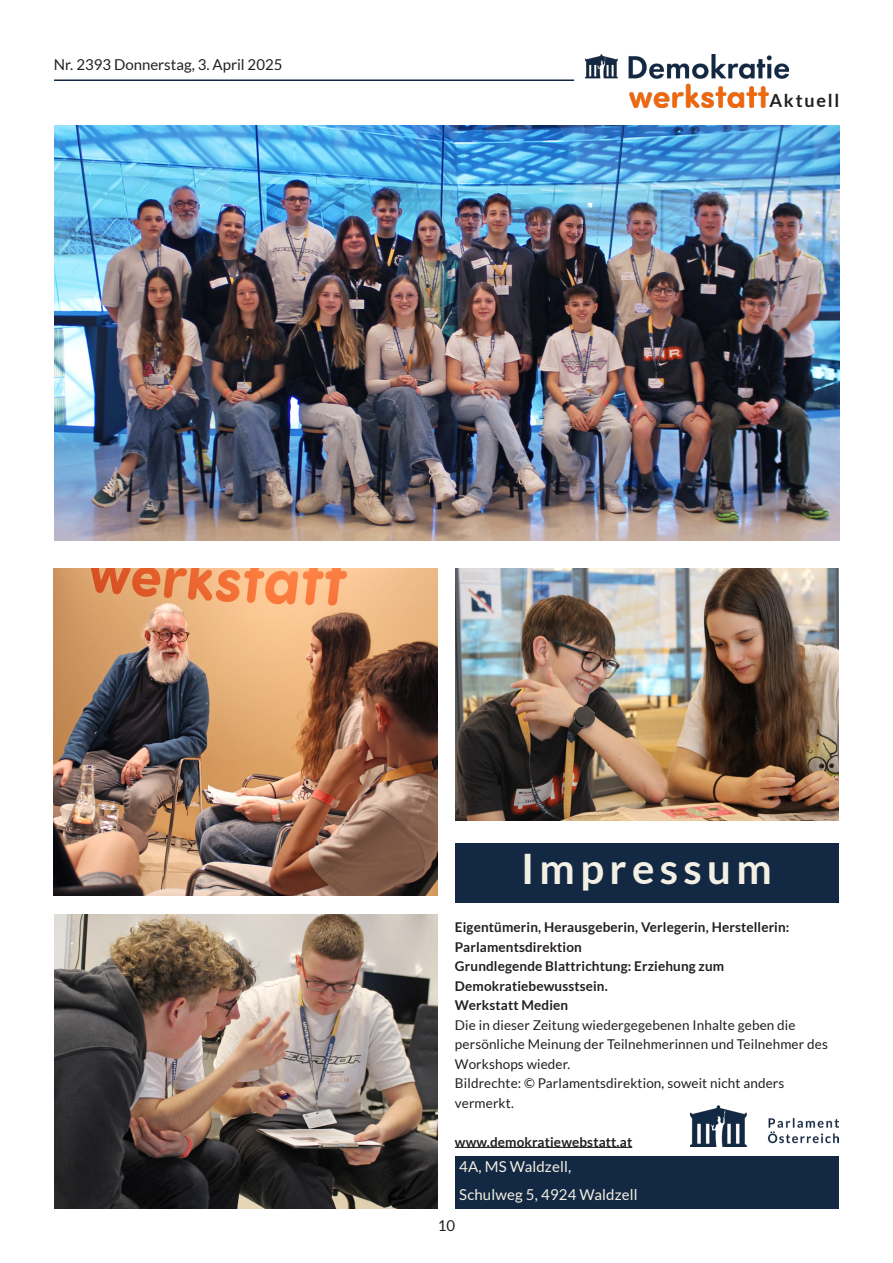
<style>
.page{position:relative;width:893px;height:1263px;background:#fff}
.page>*{position:absolute;margin:0;border:0;box-sizing:border-box;transform-origin:0 0}
.t1{font:700 42px "Lato";letter-spacing:.13em;color:#f3efe3}
.t2{font:700 18px "Lato";letter-spacing:.1em;color:#231f20}
.t3{font:15px "Lato";letter-spacing:.01em;color:#f3efe3}
.t4{font:15px "Lato";color:#231f20}
.t5{font:13.5px/19.5px "Lato";letter-spacing:.01em;color:#231f20}
.t6{font:700 13.5px/19.5px "Lato";letter-spacing:.01em;color:#231f20}
</style>
<div class="page">
<hr style="left:54px;top:79px;width:520px;height:2px;background:#132843">
<img style="left:586px;top:54px;width:203px;height:53px">
<img style="left:54px;top:126px;width:785px;height:414px">
<img style="left:54px;top:568px;width:383px;height:327px">
<img style="left:54px;top:914px;width:384px;height:295px">
<img style="left:455px;top:568px;width:384px;height:253px">
<hr style="left:455px;top:1147px;width:177px;height:1px;background:#231f20">
<div style="left:455px;top:843px;width:383px;height:59px;background:#132843"></div>
<div style="left:455px;top:1156px;width:384px;height:53px;background:#132843"></div>
<img style="left:691px;top:1105px;width:148px;height:41px">
<p class="t4" style="left:54px;top:56px;width:230px">Nr. 2393 Donnerstag, 3. April 2025</p>
<h2 class="t2" style="left:769px;top:90px;width:72px">Aktuell</h2>
<p class="t1" style="left:521px;top:845px;width:252px">Impressum</p>
<p class="t6" style="left:455px;top:917px;width:336px">Eigentümerin, Herausgeberin, Verlegerin, Herstellerin:<br>Parlamentsdirektion</p>
<p class="t6" style="left:455px;top:956px;width:271px">Grundlegende Blattrichtung: Erziehung zum<br>Demokratiebewusstsein.</p>
<p class="t6" style="left:455px;top:995px;width:115px">Werkstatt Medien</p>
<p class="t5" style="left:455px;top:1015px;width:374px">Die in dieser Zeitung wiedergegebenen Inhalte geben die persönliche Meinung der Teilnehmerinnen und Teilnehmer des<br>Workshops wieder.</p>
<p class="t5" style="left:455px;top:1073px;width:331px">Bildrechte: © Parlamentsdirektion, soweit nicht anders vermerkt.</p>
<p class="t6" style="left:455px;top:1132px;width:179px">www.demokratiewebstatt.at</p>
<p class="t3" style="left:459px;top:1159px;width:113px">4A, MS Waldzell,</p>
<p class="t3" style="left:459px;top:1186px;width:180px">Schulweg 5, 4924 Waldzell</p>
<p class="t4" style="left:438px;top:1217px;width:19px">10</p>
</div>
